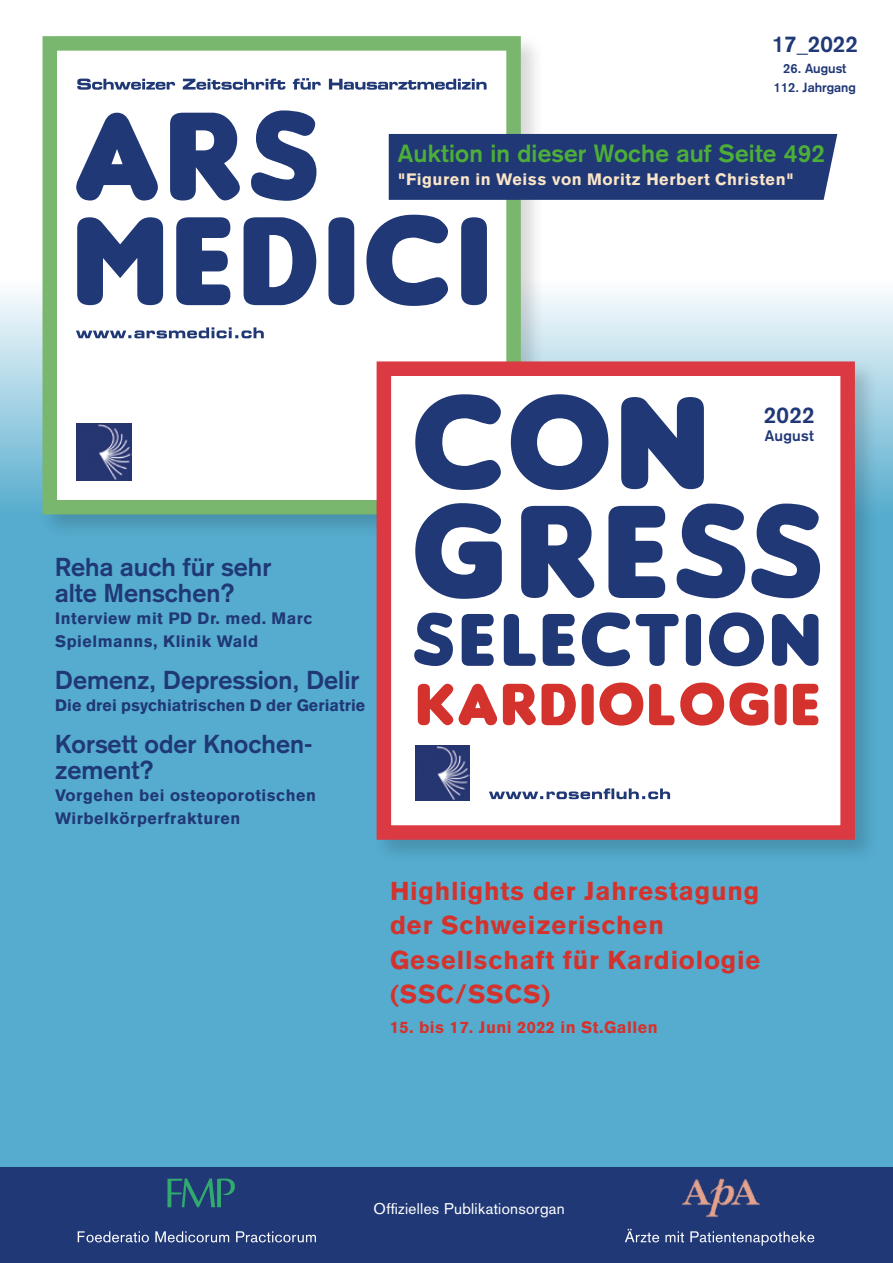
<style>
.page{position:relative;width:893px;height:1263px;background:#fff}
.page>*{position:absolute;margin:0;border:0;box-sizing:border-box;transform-origin:0 0}
.t1{font:62.85px "Insaniburger";letter-spacing:.05em;color:#d4322d}
.t2{font:900 25.5px/34.5px "Akzidenz Grotesk";letter-spacing:.03em;color:#d4322d}
.t3{font:700 25.5px/25.5px "Akzidenz Grotesk";color:#203876}
.t4{font:700 24.45px "Akzidenz Grotesk";letter-spacing:.01em;color:#4dae38}
.t5{font:700 22.5px "Akzidenz Grotesk";color:#203876}
.t6{font:900 16.35px/22.5px "Akzidenz Grotesk";letter-spacing:.03em;color:#203876}
.t7{font:900 16.35px "Akzidenz Grotesk";letter-spacing:.03em;color:#fae5c8}
.t8{font:900 16.35px "Akzidenz Grotesk";color:#203876}
.t9{font:900 16.35px "Akzidenz Grotesk";letter-spacing:.03em;color:#d4322d}
.t10{font:15.3px "Akzidenz Grotesk";letter-spacing:.02em;color:#fff}
.t11{font:700 15px "Akzidenz Grotesk";letter-spacing:.02em;color:#203876}
.t12{font:700 13.05px/19.5px "Akzidenz Grotesk";color:#203876;text-align:center}
</style>
<div class="page">
<div style="left:0;top:183px;width:893px;height:1068px;background:#55acce"></div>
<svg style="left:0;top:133px;width:893px;height:368px;background:#e8f3f8"></svg>
<div style="left:39px;top:32px;width:506px;height:507px;background:#000;opacity:.16"></div>
<div style="left:43px;top:36px;width:478px;height:478px;background:#fff;border:15px solid #7ab76e"></div>
<svg style="left:77px;top:215px;width:410px;height:91px"></svg>
<svg style="left:76px;top:110px;width:241px;height:91px"></svg>
<svg style="left:77px;top:78px;width:410px;height:12px"></svg>
<svg style="left:76px;top:327px;width:188px;height:11px"></svg>
<img style="left:77px;top:424px;width:55px;height:56px">
<div style="left:373px;top:358px;width:506px;height:506px;background:#000;opacity:.16"></div>
<div style="left:377px;top:361px;width:478px;height:479px;background:#fff;border:15px solid #db3a42"></div>
<svg style="left:414px;top:612px;width:404px;height:54px"></svg>
<svg style="left:415px;top:503px;width:405px;height:96px"></svg>
<svg style="left:415px;top:394px;width:289px;height:96px"></svg>
<img style="left:416px;top:745px;width:53px;height:55px">
<svg style="left:489px;top:788px;width:181px;height:11px"></svg>
<div style="left:0;top:1167px;width:893px;height:96px;background:#203876"></div>
<img style="left:681px;top:1178px;width:80px;height:40px">
<svg style="left:625px;top:1229px;width:189px;height:17px"></svg>
<svg style="left:78px;top:1231px;width:238px;height:11px"></svg>
<svg style="left:167px;top:1178px;width:68px;height:29px"></svg>
<div style="left:389px;top:134px;width:448px;height:66px;background:#203876"></div>
<h3 class="t5" style="left:772px;top:31px;width:88px">17_2022</h3>
<p class="t12" style="left:774px;top:58px;width:84px">26. August<br>112. Jahrgang</p>
<h3 class="t4" style="left:398px;top:139px;width:429px">Auktion in dieser Woche auf Seite 492</h3>
<p class="t7" style="left:398px;top:169px;width:398px">"Figuren in Weiss von Moritz Herbert Christen"</p>
<h3 class="t5" style="left:764px;top:402px;width:53px">2022</h3>
<p class="t11" style="left:765px;top:427px;width:51px">August</p>
<h2 class="t3" style="left:55px;top:554px;width:218px">Reha auch für sehr alte Menschen?</h2>
<p class="t6" style="left:55px;top:607px;width:259px">Interview mit PD Dr. med. Marc<br>Spielmanns, Klinik Wald</p>
<h2 class="t3" style="left:55px;top:667px;width:306px">Demenz, Depression, Delir</h2>
<p class="t8" style="left:55px;top:696px;width:312px">Die drei psychiatrischen D der Geriatrie</p>
<h2 class="t3" style="left:55px;top:731px;width:259px">Korsett oder Knochen&shy;zement?</h2>
<p class="t6" style="left:55px;top:784px;width:262px">Vorgehen bei osteoporotischen<br>Wirbelkörperfrakturen</p>
<h1 class="t1" style="left:416px;top:669px;width:405px">KARDIOLOGIE</h1>
<h2 class="t2" style="left:390px;top:873px;width:372px">Highlights der Jahrestagung der Schweizerischen<br>Gesellschaft für Kardiologie (SSC/SSCS)</h2>
<p class="t9" style="left:390px;top:1018px;width:269px">15. bis 17. Juni 2022 in St.Gallen</p>
<p class="t10" style="left:374px;top:1200px;width:193px">Offizielles Publikationsorgan</p>
</div>
